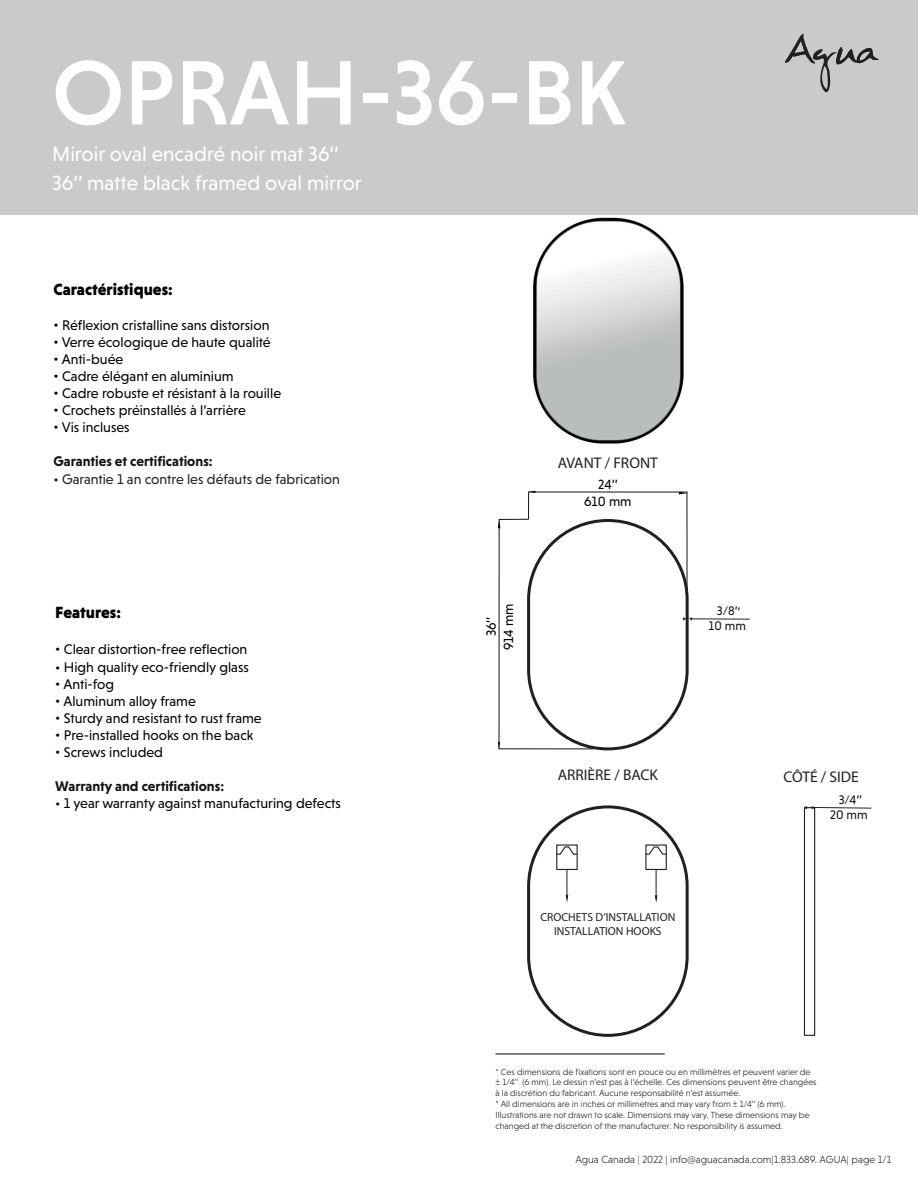
<style>
.page{position:relative;width:918px;height:1188px;background:#fff}
.page>*{position:absolute;margin:0;border:0;box-sizing:border-box;transform-origin:0 0}
.t1{font:500 93px "Niveau Grotesk";color:#fff}
.t2{font:21px/29.2px "Niveau Grotesk";color:#fff}
.t3{font:900 16.5px "Niveau Grotesk";color:#000001}
.t4{font:15.45px "Myriad Pro";color:#231f20}
.t5{font:14.25px "Niveau Grotesk";color:#000001}
.t6{font:700 14.25px "Niveau Grotesk";color:#111416}
.t7{font:14.25px "Niveau Grotesk";color:#231f20}
.t8{font:13.65px/17.4px "Niveau Grotesk";color:#000001;text-align:center}
.t9{font:12.75px/14.4px "Niveau Grotesk";letter-spacing:-.01em;color:#111416;text-align:center}
.t10{font:11.7px/14px "Myriad Pro";color:#231f20;text-align:center}
.t11{font:300 10.5px "Niveau Grotesk";color:#231f20}
.t12{font:300 9px/10.8px "Niveau Grotesk";color:#111416}
.s1{color:#111416}
</style>
<div class="page">
<div style="left:0;top:0;width:918px;height:214px;background:#c9cbca"></div>
<svg style="left:785px;top:34px;width:94px;height:58px"></svg>
<hr style="left:495px;top:1054px;width:170px;height:1px;background:#000001">
<div style="left:804px;top:807px;width:11px;height:229px;border:1px solid #231f20"></div>
<div style="left:556px;top:844px;width:22px;height:26px;border:1px solid #231f20"></div>
<svg style="left:556px;top:846px;width:22px;height:9px"></svg>
<div style="left:645px;top:844px;width:22px;height:26px;border:1px solid #231f20"></div>
<svg style="left:645px;top:846px;width:22px;height:9px"></svg>
<hr style="left:567px;top:869px;width:1px;height:30px;background:#231f20">
<svg style="left:566px;top:895px;width:2px;height:8px"></svg>
<svg style="left:655px;top:870px;width:2px;height:33px"></svg>
<svg style="left:804px;top:806px;width:68px;height:3px"></svg>
<div style="left:527px;top:805px;width:162px;height:232px;border:3px solid #231f20;border-radius:79px"></div>
<hr style="left:692px;top:619px;width:57px;height:1px;background:#231f20">
<svg style="left:498px;top:491px;width:194px;height:258px"></svg>
<img style="left:533px;top:217px;width:151px;height:227px">
<h1 class="t1" style="left:52px;top:40px;width:576px">OPRAH-36-BK</h1>
<h2 class="t2" style="left:52px;top:139px;width:311px">Miroir oval encadré noir mat 36’’<br>36’’ matte black framed oval mirror</h2>
<h3 class="t3" style="left:54px;top:280px;width:121px">Caractéristiques:</h3>
<h3 class="t5" style="left:54px;top:317px;width:218px">• Réflexion cristalline sans distorsion</h3>
<h3 class="t5" style="left:54px;top:334px;width:219px">• Verre écologique de haute qualité</h3>
<h3 class="t5" style="left:54px;top:351px;width:71px">• Anti-buée</h3>
<h3 class="t5" style="left:54px;top:368px;width:182px">• Cadre élégant en aluminium</h3>
<h3 class="t5" style="left:54px;top:385px;width:229px">• Cadre robuste et résistant à la rouille</h3>
<h3 class="t5" style="left:54px;top:402px;width:194px">• Crochets préinstallés à l’arrière</h3>
<h3 class="t5" style="left:54px;top:419px;width:78px">• Vis incluses</h3>
<h3 class="t6" style="left:54px;top:453px;width:161px">Garanties et certifications:</h3>
<h3 class="t7" style="left:54px;top:471px;width:288px">• Garantie 1 an contre les défauts de fabrication</h3>
<h3 class="t3" style="left:55px;top:602px;width:67px">Features:</h3>
<h3 class="t5" style="left:55px;top:642px;width:194px">• Clear distortion-free reflection</h3>
<h3 class="t5" style="left:55px;top:659px;width:195px">• High quality eco-friendly glass</h3>
<h3 class="t5" style="left:55px;top:676px;width:61px">• Anti-fog</h3>
<h3 class="t5" style="left:55px;top:693px;width:142px">• Aluminum alloy frame</h3>
<h3 class="t5" style="left:55px;top:710px;width:208px">• Sturdy and resistant to rust frame</h3>
<h3 class="t5" style="left:55px;top:727px;width:200px">• Pre-installed hooks on the back</h3>
<h3 class="t5" style="left:55px;top:744px;width:109px">• Screws included</h3>
<h3 class="t6" style="left:55px;top:778px;width:170px">Warranty and certifications:</h3>
<h3 class="t5" style="left:55px;top:795px;width:287px"><span class="s1">•</span> 1 year warranty against manufacturing defects</h3>
<h3 class="t4" style="left:558px;top:453px;width:102px">AVANT / FRONT</h3>
<h3 class="t8" style="left:584px;top:475px;width:49px">24’’<br>610 mm</h3>
<h3 class="t8" style="left:482px;top:650px;width:48px;rotate:-90deg">36’’<br>914 mm</h3>
<h3 class="t9" style="left:709px;top:604px;width:39px">3/8’’<br>10 mm</h3>
<h3 class="t4" style="left:558px;top:765px;width:102px">ARRIÈRE / BACK</h3>
<h3 class="t4" style="left:783px;top:767px;width:77px">CÔTÉ / SIDE</h3>
<p class="t10" style="left:540px;top:910px;width:137px">CROCHETS D’INSTALLATION<br>INSTALLATION HOOKS</p>
<h3 class="t9" style="left:830px;top:793px;width:39px">3/4’’<br>20 mm</h3>
<p class="t12" style="left:495px;top:1066px;width:323px">* Ces dimensions de fixations sont en pouce ou en millimètres et peuvent varier de ± 1/4’’ (6 mm). Le dessin n’est pas à l’échelle. Ces dimensions peuvent être changées à la discrétion du fabricant. Aucune responsabilité n'est assumée.<br>* All dimensions are in inches or millimetres and may vary from ± 1/4’’ (6 mm).<br>Illustrations are not drawn to scale. Dimensions may vary. These dimensions may be changed at the discretion of the manufacturer. No responsibility is assumed.</p>
<p class="t11" style="left:575px;top:1153px;width:318px">Agua Canada | 2022 | info@aguacanada.com|1.833.689. AGUA| page 1/1</p>
</div>
